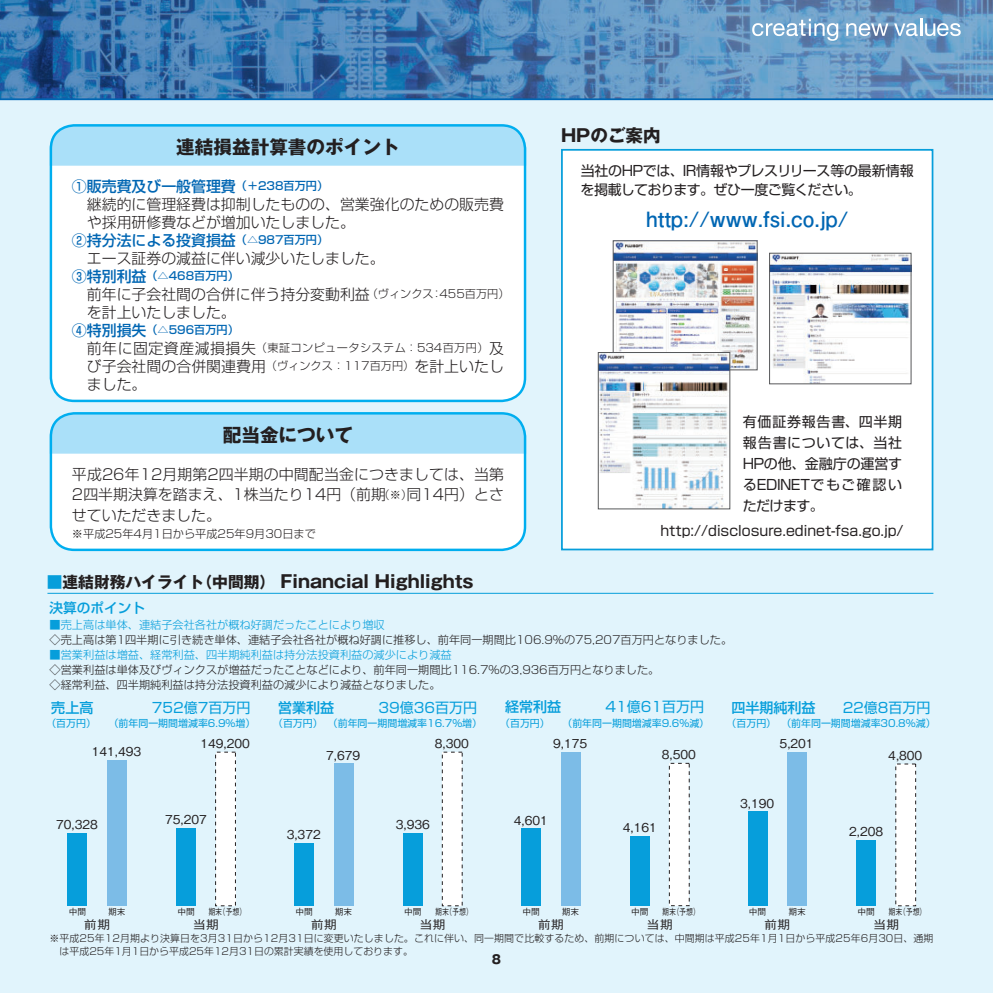
<style>
.page{position:relative;width:993px;height:993px;background:#fff}
.page>*{position:absolute;margin:0;border:0;box-sizing:border-box;transform-origin:0 0}
.t1{font:21px "Futo Go B101 Pr 5 Bold 90 pv RKSJ H";color:#0166b3}
.t2{font:18.55px "Gothic MB101 Pr 5 Bold 90 pv RKSJ H";color:#231f20}
.t3{font:17.5px "Gothic MB101 Pr 5 Bold 90 pv RKSJ H";color:#231f20}
.t4{font:14.88px/18px "Shin Go Pr 5 Light 90 pv RKSJ H";color:#231f20}
.t5{font:14.88px "Shin Go Pr 5 Medium 90 pv RKSJ H";color:#0166b3}
.t6{font:14px/21px "Shin Go Pr 5 Regular 90 pv RKSJ H";letter-spacing:-.01em;color:#231f20;text-align:justify}
.t7{font:14px/19.2px "Shin Go Pr 5 Regular 90 pv RKSJ H";letter-spacing:-.03em;color:#231f20}
.t8{font:14px "Shin Go Pr 5 Regular 90 pv RKSJ H";color:#069edb}
.t9{font:14px "Shin Go Pr 5 Medium 90 pv RKSJ H";color:#069edb}
.t10{font:13.65px "Shin Go Pr 5 Medium 90 pv RKSJ H";color:#069edb}
.t11{font:12.25px "Gothic BBB Pr 5 Medium 90 pv RKSJ H";color:#231f20}
.t12{font:12.25px "Gothic MB101 Pr 5 Bold 90 pv RKSJ H";color:#231f20}
.t13{font:11.9px "Gothic BBB Pr 5 Medium 90 pv RKSJ H";color:#231f20;scale:1.11 1}
.t14{font:11.2px/14.9px "Shin Go Pr 5 Light 90 pv RKSJ H";color:#231f20}
.t15{font:11.2px "Shin Go Pr 5 Light 90 pv RKSJ H";color:#069edb}
.t16{font:11.2px "Shin Go Pr 5 Light 90 pv RKSJ H";letter-spacing:.035em;color:#231f20}
.t17{font:11.2px "Shin Go Pr 5 Medium 90 pv RKSJ H";color:#0166b3}
.t18{font:9.97px/12.4px "Shin Go Pr 5 Light 90 pv RKSJ H";letter-spacing:.01em;color:#231f20}
.t19{font:9.97px "Shin Go Pr 5 Regular 90 pv RKSJ H";color:#069edb}
.t20{font:8.75px "Gothic BBB Pr 5 Medium 90 pv RKSJ H";color:#231f20}
.t21{font:8.75px "Gothic BBB Pr 5 Medium 90 pv RKSJ H";color:#231f20;scale:.8 1}
.s1{font-size:11.2px}
.s2{font-size:14.88px}
.s3{font-size:15.75px;color:#069edb}
.s4{font-size:15.75px}
</style>
<div class="page">
<div style="left:0;top:0;width:992px;height:992px;background:#e1f4fc"></div>
<img style="left:0;top:0;width:992px;height:98px">
<hr style="left:0;top:98px;width:992px;height:2px;background:#0166b3">
<svg style="left:752px;top:19px;width:86px;height:22px;background:#91b6d5"></svg>
<svg style="left:846px;top:19px;width:114px;height:17px;background:#98b8d5"></svg>
<div style="left:50px;top:129px;width:476px;height:271px;background:#fff;border-radius:25px"></div>
<div style="left:50px;top:125px;width:476px;height:41px;background:#aae0f9"></div>
<div style="left:50px;top:124px;width:476px;height:278px;border:2px solid #00aeef;border-radius:24px"></div>
<div style="left:50px;top:412px;width:476px;height:139px;background:#fff;border-radius:25px"></div>
<div style="left:50px;top:412px;width:476px;height:41px;background:#aae0f9"></div>
<div style="left:50px;top:412px;width:476px;height:139px;border:2px solid #00aeef;border-radius:24px"></div>
<div style="left:561px;top:150px;width:371px;height:399px;background:#fff"></div>
<div style="left:561px;top:149px;width:372px;height:401px;border:2px solid #069edb"></div>
<img style="left:771px;top:255px;width:138px;height:127px">
<div style="left:769px;top:253px;width:142px;height:131px;border:1px solid #57585a"></div>
<img style="left:614px;top:242px;width:141px;height:126px">
<div style="left:612px;top:240px;width:145px;height:130px;border:1px solid #57585a"></div>
<img style="left:599px;top:354px;width:129px;height:153px">
<div style="left:597px;top:352px;width:133px;height:157px;border:1px solid #57585a"></div>
<hr style="left:47px;top:592px;width:886px;height:1px;background:#069edb">
<div style="left:107px;top:760px;width:20px;height:145px;background:#7cbce7"></div>
<div style="left:67px;top:833px;width:20px;height:72px;background:#069edb"></div>
<div style="left:176px;top:828px;width:20px;height:77px;background:#069edb"></div>
<div style="left:215px;top:751px;width:20px;height:154px;background:#fff"></div>
<div style="left:560px;top:751px;width:20px;height:154px;background:#7cbce7"></div>
<div style="left:521px;top:828px;width:20px;height:77px;background:#069edb"></div>
<div style="left:629px;top:835px;width:20px;height:70px;background:#069edb"></div>
<div style="left:669px;top:763px;width:20px;height:142px;background:#fff"></div>
<div style="left:786px;top:751px;width:20px;height:154px;background:#7cbce7"></div>
<div style="left:747px;top:811px;width:20px;height:94px;background:#069edb"></div>
<div style="left:856px;top:840px;width:19px;height:65px;background:#069edb"></div>
<div style="left:895px;top:763px;width:20px;height:142px;background:#fff"></div>
<div style="left:333px;top:763px;width:20px;height:142px;background:#7cbce7"></div>
<div style="left:294px;top:843px;width:20px;height:62px;background:#069edb"></div>
<div style="left:403px;top:832px;width:19px;height:73px;background:#069edb"></div>
<div style="left:442px;top:751px;width:20px;height:154px;background:#fff"></div>
<p class="t2" style="left:176px;top:139px;width:225px">連結損益計算書のポイント</p>
<p class="t5" style="left:72px;top:180px;width:258px">①販売費及び一般管理費<span class="s1">（＋238百万円）</span></p>
<p class="t4" style="left:87px;top:197px;width:418px">継続的に管理経費は抑制したものの、営業強化のための販売費や採用研修費などが増加いたしました。</p>
<p class="t5" style="left:72px;top:234px;width:258px">②持分法による投資損益<span class="s1">（△987百万円）</span></p>
<p class="t4" style="left:87px;top:251px;width:299px">エース証券の減益に伴い減少いたしました。</p>
<p class="t17" style="left:72px;top:272px;width:168px"><span class="s2">③特別利益</span>（△468百万円）</p>
<p class="t4" style="left:87px;top:287px;width:424px">前年に子会社間の合併に伴う持分変動利益<span class="s1">（ヴィンクス：455百万円）</span>を計上いたしました。</p>
<p class="t17" style="left:72px;top:326px;width:168px"><span class="s2">④特別損失</span>（△596百万円）</p>
<p class="t16" style="left:87px;top:344px;width:418px"><span class="s2">前年に固定資産減損損失</span>（東証コンピュータシステム：534百万円）<span class="s2">及</span></p>
<p class="t4" style="left:87px;top:359px;width:418px">び子会社間の合併関連費用<span class="s1">（ヴィンクス：117百万円）</span>を計上いたしました。</p>
<p class="t2" style="left:223px;top:427px;width:132px">配当金について</p>
<p class="t4" style="left:72px;top:466px;width:433px;line-height:20.5px;text-align:justify">平成26年12月期第2四半期の中間配当金につきましては、当第2四半期決算を踏まえ、1株当たり14円（前期<span class="s1">（※）</span>同14円）とさせていただきました。</p>
<p class="t14" style="left:72px;top:527px;width:245px">※平成25年4月1日から平成25年9月30日まで</p>
<p class="t3" style="left:47px;top:574px;width:428px"><span class="s3">■</span><span class="s4">連結財務ハイライト（中間期）　</span> Financial Highlights</p>
<p class="t3" style="left:561px;top:129px;width:101px">HPのご案内</p>
<p class="t7" style="left:580px;top:163px;width:334px">当社のHPでは、IR情報やプレスリリース等の最新情報を掲載しております。ぜひ一度ご覧ください。</p>
<h1 class="t1" style="left:645px;top:211px;width:204px">http://www.fsi.co.jp/</h1>
<p class="t6" style="left:742px;top:413px;width:161px">有価証券報告書、四半期報告書については、当社HPの他、金融庁の運営するEDINETでもご確認いただけます。</p>
<p class="t6" style="left:660px;top:522px;width:244px">http://disclosure.edinet-fsa.go.jp/</p>
<p class="t10" style="left:50px;top:602px;width:97px">決算のポイント</p>
<p class="t15" style="left:50px;top:620px;width:336px">■売上高は単体、連結子会社各社が概ね好調だったことにより増収</p>
<p class="t14" style="left:50px;top:633px;width:684px">◇売上高は第1四半期に引き続き単体、連結子会社各社が概ね好調に推移し、前年同一期間比106.9％の75,207百万円となりました。</p>
<p class="t15" style="left:50px;top:650px;width:403px">■営業利益は増益、経常利益、四半期純利益は持分法投資利益の減少により減益</p>
<p class="t14" style="left:50px;top:663px;width:611px">◇営業利益は単体及びヴィンクスが増益だったことなどにより、前年同一期間比116.7%の3,936百万円となりました。◇経常利益、四半期純利益は持分法投資利益の減少により減益となりました。</p>
<p class="t9" style="left:51px;top:701px;width:43px">売上高</p>
<p class="t19" style="left:46px;top:719px;width:51px">（百万円）</p>
<p class="t8" style="left:152px;top:701px;width:100px">752億7百万円</p>
<p class="t19" style="left:109px;top:719px;width:148px">（前年同一期間増減率6.9％増）</p>
<p class="t11" style="left:92px;top:746px;width:51px">141,493</p>
<p class="t11" style="left:200px;top:738px;width:51px">149,200</p>
<p class="t9" style="left:278px;top:701px;width:57px">営業利益</p>
<p class="t19" style="left:273px;top:719px;width:51px">（百万円）</p>
<p class="t8" style="left:378px;top:701px;width:100px">39億36百万円</p>
<p class="t19" style="left:328px;top:719px;width:156px">（前年同一期間増減率16.7％増）</p>
<p class="t11" style="left:326px;top:750px;width:36px">7,679</p>
<p class="t11" style="left:434px;top:738px;width:36px">8,300</p>
<p class="t9" style="left:505px;top:701px;width:57px">経常利益</p>
<p class="t19" style="left:500px;top:719px;width:51px">（百万円）</p>
<p class="t8" style="left:605px;top:701px;width:100px">41億61百万円</p>
<p class="t19" style="left:562px;top:719px;width:148px">（前年同一期間増減率9.6％減）</p>
<p class="t11" style="left:553px;top:738px;width:36px">9,175</p>
<p class="t11" style="left:661px;top:749px;width:36px">8,500</p>
<p class="t9" style="left:731px;top:701px;width:85px">四半期純利益</p>
<p class="t19" style="left:726px;top:719px;width:51px">（百万円）</p>
<p class="t8" style="left:842px;top:701px;width:89px">22億8百万円</p>
<p class="t19" style="left:781px;top:719px;width:156px">（前年同一期間増減率30.8％減）</p>
<p class="t11" style="left:779px;top:738px;width:36px">5,201</p>
<p class="t11" style="left:888px;top:750px;width:36px">4,800</p>
<p class="t11" style="left:740px;top:798px;width:36px">3,190</p>
<p class="t11" style="left:56px;top:819px;width:43px">70,328</p>
<p class="t11" style="left:165px;top:814px;width:43px">75,207</p>
<p class="t11" style="left:286px;top:829px;width:36px">3,372</p>
<p class="t11" style="left:395px;top:819px;width:36px">3,936</p>
<p class="t11" style="left:513px;top:815px;width:36px">4,601</p>
<p class="t11" style="left:622px;top:822px;width:36px">4,161</p>
<p class="t11" style="left:849px;top:826px;width:36px">2,208</p>
<p class="t20" style="left:522px;top:908px;width:19px">中間</p>
<p class="t20" style="left:561px;top:908px;width:19px">期末</p>
<p class="t20" style="left:631px;top:908px;width:19px">中間</p>
<p class="t21" style="left:662px;top:908px;width:49px">期末（予想）</p>
<p class="t20" style="left:295px;top:908px;width:19px">中間</p>
<p class="t20" style="left:335px;top:908px;width:19px">期末</p>
<p class="t20" style="left:404px;top:908px;width:19px">中間</p>
<p class="t21" style="left:435px;top:908px;width:49px">期末（予想）</p>
<p class="t18" style="left:60px;top:933px;width:875px;text-indent:-10px">※ 平成25年12月期より決算日を3月31日から12月31日に変更いたしました。これに伴い、同一期間で比較するため、前期については、中間期は平成25年1月1日から平成25年6月30日、通期は平成25年1月1日から平成25年12月31日の累計実績を使用しております。</p>
<p class="t20" style="left:69px;top:908px;width:19px">中間</p>
<p class="t20" style="left:108px;top:908px;width:19px">期末</p>
<p class="t20" style="left:177px;top:908px;width:19px">中間</p>
<p class="t21" style="left:208px;top:908px;width:49px">期末（予想）</p>
<p class="t20" style="left:748px;top:908px;width:19px">中間</p>
<p class="t20" style="left:788px;top:908px;width:19px">期末</p>
<p class="t20" style="left:857px;top:908px;width:19px">中間</p>
<p class="t21" style="left:888px;top:908px;width:49px">期末（予想）</p>
<p class="t13" style="left:537px;top:919px;width:25px">前期</p>
<p class="t13" style="left:646px;top:919px;width:25px">当期</p>
<p class="t13" style="left:84px;top:919px;width:25px">前期</p>
<p class="t13" style="left:193px;top:919px;width:25px">当期</p>
<p class="t13" style="left:310px;top:919px;width:25px">前期</p>
<p class="t13" style="left:419px;top:919px;width:25px">当期</p>
<p class="t13" style="left:763px;top:919px;width:25px">前期</p>
<p class="t13" style="left:872px;top:919px;width:25px">当期</p>
<p class="t12" style="left:491px;top:954px;width:11px">8</p>
</div>
